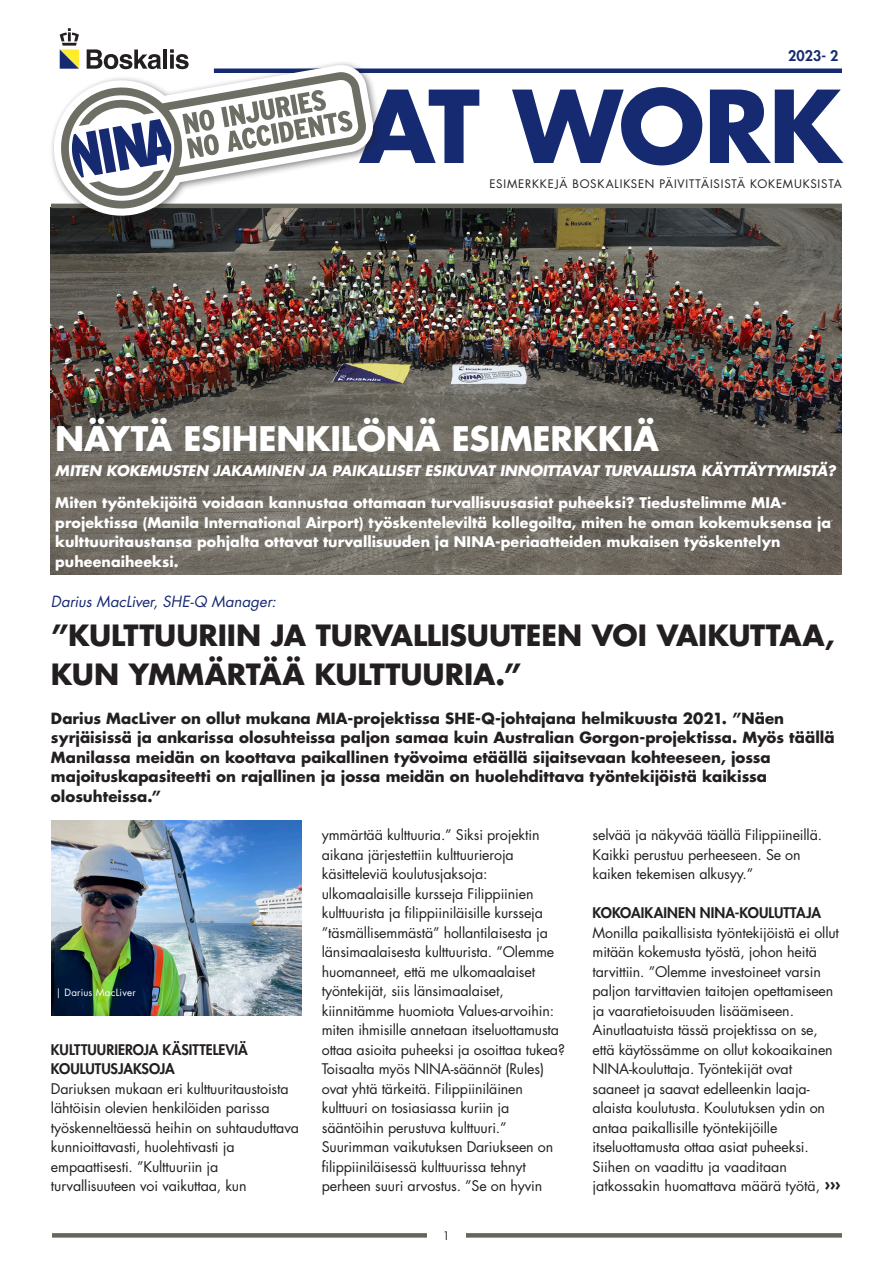
<style>
.page{position:relative;width:893px;height:1263px;background:#fff}
.page>*{position:absolute;margin:0;border:0;box-sizing:border-box;transform-origin:0 0}
._002_BOS_Heading_2_Chapter___50_50_pt{font:700 97.35px "Futura Std";letter-spacing:-.025em;color:#162a71}
._002_BOS_Heading_2_Chapter___50_50_pt-2{font:700 33px "Futura Std";letter-spacing:-.005em;color:#fff}
._002_BOS_Heading_2_Chapter___50_50_pt-3{font:700 28.5px/39px "Futura Std";letter-spacing:-.005em;color:#231f20}
._002_BOS_Heading_2_Chapter___50_50_pt-4{font:700 15px/19.5px "Futura Std";color:#231f20}
._002_BOS_Heading_2_Chapter___50_50_pt-5{font:italic 15px "Futura Std";color:#162a71}
._005_BOS_Body___No_Hyph___9_5_13_pt{font:14.25px/19.5px "Futura Std";letter-spacing:-.01em;color:#231f20}
._000_BOS_Introduction___9_5_13_pt{font:700 14.25px/19.5px "Futura Std";letter-spacing:.005em;color:#fff}
._002_BOS_Heading_2_Chapter___50_50_pt-6{font:italic 700 14.25px "Futura Std";letter-spacing:-.015em;color:#fff}
._000_BOS_Introduction___9_5_13_pt-2{font:800 14.25px/19.5px "Futura Std";color:#231f20}
._000_BOS_Introduction___9_5_13_pt-3{font:800 14.25px "Futura Std";color:#162a71}
._002_BOS_Heading_2_Chapter___50_50_pt-7{font:11.4px "Futura Std";letter-spacing:.07em;color:#231f20}
.Onderschrift{font:9.75px "Futura Std";letter-spacing:.025em;color:#fff}
.s1{font-weight:700;font-size:16.5px}
</style>
<div class="page">
<img style="left:51px;top:208px;width:791px;height:367px">
<div style="left:214px;top:68px;width:628px;height:5px;background:#162a71"></div>
<hr style="left:51px;top:204px;width:791px;height:4px;background:#64665c">
<svg style="left:52px;top:1233px;width:790px;height:4px;fill:#64665c"></svg>
<div style="left:49px;top:61px;width:333px;height:164px;background:#231f20;opacity:.55"></div>
<svg style="left:52px;top:64px;width:323px;height:153px"></svg>
<svg style="left:59px;top:28px;width:308px;height:182px"></svg>
<div style="left:427px;top:1222px;width:38px;height:26px;background:#fff"></div>
<img style="left:52px;top:821px;width:250px;height:195px">
<p class="_000_BOS_Introduction___9_5_13_pt-3" style="left:788px;top:46px;width:52px">2023- 2</p>
<p class="_002_BOS_Heading_2_Chapter___50_50_pt" style="left:359px;top:62px;width:484px">AT WORK</p>
<p class="_002_BOS_Heading_2_Chapter___50_50_pt-7" style="left:490px;top:177px;width:354px">ESIMERKKEJÄ BOSKALIKSEN PÄIVITTÄISISTÄ KOKEMUKSISTA</p>
<p class="_002_BOS_Heading_2_Chapter___50_50_pt-2" style="left:55px;top:416px;width:605px">NÄYTÄ ESIHENKILÖNÄ ESIMERKKIÄ</p>
<p class="_002_BOS_Heading_2_Chapter___50_50_pt-6" style="left:55px;top:461px;width:782px">MITEN KOKEMUSTEN JAKAMINEN JA PAIKALLISET ESIKUVAT INNOITTAVAT TURVALLISTA KÄYTTÄYTYMISTÄ?</p>
<p class="_000_BOS_Introduction___9_5_13_pt" style="left:55px;top:493px;width:777px">Miten työntekijöitä voidaan kannustaa ottamaan turvallisuusasiat puheeksi? Tiedustelimme MIA&shy;projektissa (Manila International Airport) työskenteleviltä kollegoilta, miten he oman kokemuksensa ja kulttuuritaustansa pohjalta ottavat turvallisuuden ja NINA-periaatteiden mukaisen työskentelyn puheenaiheeksi.</p>
<p class="_002_BOS_Heading_2_Chapter___50_50_pt-5" style="left:51px;top:592px;width:227px">Darius MacLiver, SHE-Q Manager:</p>
<p class="_002_BOS_Heading_2_Chapter___50_50_pt-3" style="left:51px;top:615px;width:785px">”KULTTUURIIN JA TURVALLISUUTEEN VOI VAIKUTTAA,<br>KUN YMMÄRTÄÄ KULTTUURIA.”</p>
<p class="_002_BOS_Heading_2_Chapter___50_50_pt-4" style="left:51px;top:708px;width:785px">Darius MacLiver on ollut mukana MIA-projektissa SHE-Q-johtajana helmikuusta 2021. ”Näen syrjäisissä ja ankarissa olosuhteissa paljon samaa kuin Australian Gorgon-projektissa. Myös täällä Manilassa meidän on koottava paikallinen työvoima etäällä sijaitsevaan kohteeseen, jossa majoituskapasiteetti on rajallinen ja jossa meidän on huolehdittava työntekijöistä kaikissa olosuhteissa.”</p>
<p class="Onderschrift" style="left:56px;top:986px;width:81px">| Darius MacLiver</p>
<p class="_000_BOS_Introduction___9_5_13_pt-2" style="left:51px;top:1039px;width:198px">KULTTUURIEROJA KÄSITTELEVIÄ<br>KOULUTUSJAKSOJA</p>
<p class="_005_BOS_Body___No_Hyph___9_5_13_pt" style="left:51px;top:1079px;width:250px">Dariuksen mukaan eri kulttuuritaustoista lähtöisin olevien henkilöiden parissa työskenneltäessä heihin on suhtauduttava kunnioittavasti, huolehtivasti ja empaattisesti. ”Kulttuuriin ja turvallisuuteen voi vaikuttaa, kun</p>
<p class="_005_BOS_Body___No_Hyph___9_5_13_pt" style="left:322px;top:825px;width:245px">ymmärtää kulttuuria.” Siksi projektin aikana järjestettiin kulttuurieroja käsitteleviä koulutusjaksoja: ulkomaalaisille kursseja Filippiinien kulttuurista ja filippiiniläisille kursseja ”täsmällisemmästä” hollantilaisesta ja länsimaalaisesta kulttuurista. ”Olemme huomanneet, että me ulkomaalaiset työntekijät, siis länsimaalaiset, kiinnitämme huomiota Values-arvoihin: miten ihmisille annetaan itseluottamusta ottaa asioita puheeksi ja osoittaa tukea?<br>Toisaalta myös NINA-säännöt (Rules) ovat yhtä tärkeitä. Filippiiniläinen kulttuuri on tosiasiassa kuriin ja sääntöihin perustuva kulttuuri.” Suurimman vaikutuksen Dariukseen on filippiiniläisessä kulttuurissa tehnyt perheen suuri arvostus. ”Se on hyvin</p>
<p class="_005_BOS_Body___No_Hyph___9_5_13_pt" style="left:592px;top:825px;width:231px">selvää ja näkyvää täällä Filippiineillä.<br>Kaikki perustuu perheeseen. Se on kaiken tekemisen alkusyy.”</p>
<p class="_000_BOS_Introduction___9_5_13_pt-2" style="left:592px;top:903px;width:230px">KOKOAIKAINEN NINA-KOULUTTAJA</p>
<p class="_005_BOS_Body___No_Hyph___9_5_13_pt" style="left:592px;top:923px;width:250px">Monilla paikallisista työntekijöistä ei ollut mitään kokemusta työstä, johon heitä tarvittiin. ”Olemme investoineet varsin paljon tarvittavien taitojen opettamiseen ja vaaratietoisuuden lisäämiseen.<br>Ainutlaatuista tässä projektissa on se, että käytössämme on ollut kokoaikainen NINA-kouluttaja. Työntekijät ovat saaneet ja saavat edelleenkin laaja&shy;alaista koulutusta. Koulutuksen ydin on antaa paikallisille työntekijöille itseluottamusta ottaa asiat puheeksi.<br>Siihen on vaadittu ja vaaditaan jatkossakin huomattava määrä työtä, <span class="s1">›››</span></p>
<p class="_002_BOS_Heading_2_Chapter___50_50_pt-7" style="left:443px;top:1228px;width:9px">1</p>
</div>
